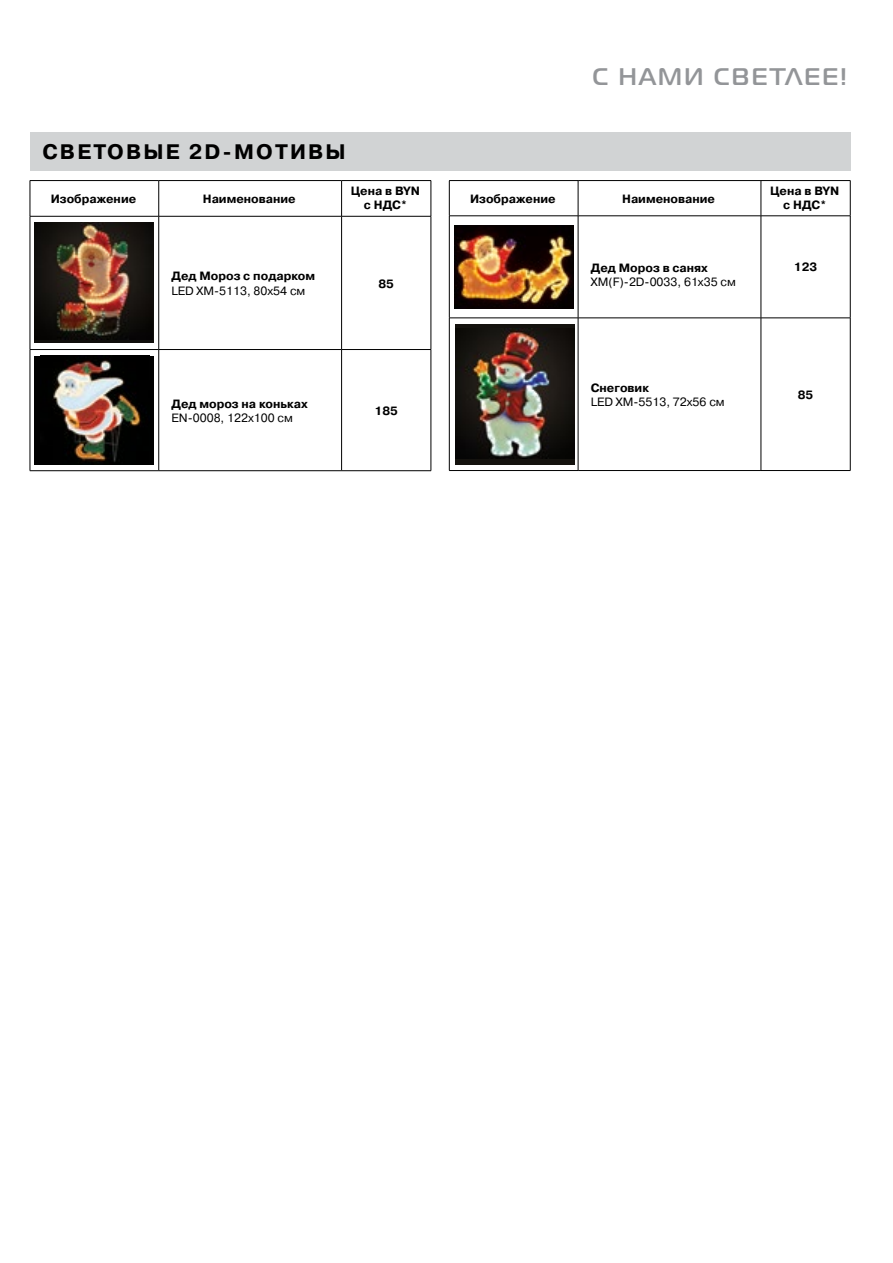
<style>
.page{position:relative;width:893px;height:1263px;background:#fff}
.page>*{position:absolute;margin:0;border:0;box-sizing:border-box;transform-origin:0 0}
.t1{font:700 24px "Magistral C";letter-spacing:.1em;color:#939598}
.t2{font:700 21px "Pragmatica C";letter-spacing:.1em;color:#000}
.t3{font:700 12px/14.4px "Pragmatica C";color:#000;text-align:center}
.t4{font:12px "Pragmatica C";color:#000}
</style>
<div class="page">
<div style="left:30px;top:132px;width:820px;height:38px;background:#d1d3d4"></div>
<hr style="left:30px;top:180px;width:129px;height:1px;background:#000">
<hr style="left:30px;top:181px;width:1px;height:35px;background:#000">
<hr style="left:159px;top:180px;width:183px;height:1px;background:#000">
<hr style="left:158px;top:181px;width:1px;height:35px;background:#000">
<hr style="left:342px;top:180px;width:89px;height:1px;background:#000">
<hr style="left:341px;top:181px;width:1px;height:35px;background:#000">
<hr style="left:431px;top:181px;width:1px;height:35px;background:#000">
<hr style="left:30px;top:216px;width:129px;height:1px;background:#000">
<hr style="left:30px;top:216px;width:1px;height:133px;background:#000">
<hr style="left:159px;top:216px;width:183px;height:1px;background:#000">
<hr style="left:158px;top:216px;width:1px;height:133px;background:#000">
<hr style="left:341px;top:216px;width:1px;height:133px;background:#000">
<hr style="left:431px;top:216px;width:1px;height:133px;background:#000">
<hr style="left:30px;top:349px;width:129px;height:1px;background:#000">
<hr style="left:30px;top:350px;width:1px;height:120px;background:#000">
<hr style="left:159px;top:349px;width:183px;height:1px;background:#000">
<hr style="left:158px;top:350px;width:1px;height:120px;background:#000">
<hr style="left:341px;top:350px;width:1px;height:120px;background:#000">
<hr style="left:431px;top:350px;width:1px;height:120px;background:#000">
<hr style="left:30px;top:470px;width:129px;height:1px;background:#000">
<hr style="left:159px;top:470px;width:183px;height:1px;background:#000">
<hr style="left:342px;top:470px;width:89px;height:1px;background:#000">
<hr style="left:342px;top:216px;width:89px;height:1px;background:#000">
<hr style="left:342px;top:349px;width:89px;height:1px;background:#000">
<div style="left:35px;top:223px;width:119px;height:120px;background:#100e0b"></div>
<img style="left:35px;top:223px;width:118px;height:116px">
<div style="left:35px;top:356px;width:119px;height:108px;background:#000"></div>
<img style="left:52px;top:360px;width:89px;height:102px">
<hr style="left:449px;top:180px;width:129px;height:1px;background:#000">
<hr style="left:449px;top:181px;width:1px;height:35px;background:#000">
<hr style="left:578px;top:180px;width:183px;height:1px;background:#000">
<hr style="left:578px;top:181px;width:1px;height:35px;background:#000">
<hr style="left:761px;top:180px;width:89px;height:1px;background:#000">
<hr style="left:761px;top:181px;width:1px;height:35px;background:#000">
<hr style="left:850px;top:181px;width:1px;height:35px;background:#000">
<hr style="left:449px;top:216px;width:129px;height:1px;background:#000">
<hr style="left:578px;top:216px;width:183px;height:1px;background:#000">
<hr style="left:449px;top:318px;width:129px;height:1px;background:#000">
<hr style="left:449px;top:318px;width:1px;height:152px;background:#000">
<hr style="left:578px;top:318px;width:183px;height:1px;background:#000">
<hr style="left:578px;top:318px;width:1px;height:152px;background:#000">
<hr style="left:761px;top:318px;width:89px;height:1px;background:#000">
<hr style="left:761px;top:318px;width:1px;height:152px;background:#000">
<hr style="left:850px;top:318px;width:1px;height:152px;background:#000">
<hr style="left:449px;top:470px;width:129px;height:1px;background:#000">
<hr style="left:578px;top:470px;width:183px;height:1px;background:#000">
<hr style="left:761px;top:470px;width:89px;height:1px;background:#000">
<hr style="left:761px;top:216px;width:89px;height:1px;background:#000">
<hr style="left:850px;top:216px;width:1px;height:102px;background:#000">
<hr style="left:449px;top:216px;width:1px;height:102px;background:#000">
<hr style="left:578px;top:216px;width:1px;height:102px;background:#000">
<hr style="left:761px;top:216px;width:1px;height:102px;background:#000">
<img style="left:454px;top:226px;width:119px;height:82px">
<div style="left:455px;top:324px;width:119px;height:140px;background:#14120e"></div>
<img style="left:455px;top:329px;width:119px;height:129px">
<h2 class="t2" style="left:43px;top:141px;width:305px">СВЕТОВЫЕ 2D-МОТИВЫ</h2>
<p class="t3" style="left:51px;top:192px;width:87px">Изображение</p>
<p class="t3" style="left:203px;top:192px;width:94px">Наименование</p>
<p class="t3" style="left:351px;top:184px;width:71px">Цена в BYN с НДС*</p>
<p class="t3" style="left:171px;top:269px;width:145px">Дед Мороз с подарком</p>
<p class="t4" style="left:171px;top:284px;width:135px">LED XM-5113, 80х54 см</p>
<p class="t3" style="left:171px;top:396px;width:138px">Дед мороз на коньках</p>
<p class="t4" style="left:171px;top:411px;width:123px">EN-0008, 122x100 см</p>
<p class="t3" style="left:378px;top:276px;width:17px">85</p>
<p class="t3" style="left:374px;top:403px;width:25px">185</p>
<h1 class="t1" style="left:592px;top:62px;width:256px">С НАМИ СВЕТЛЕЕ!</h1>
<p class="t3" style="left:470px;top:192px;width:87px">Изображение</p>
<p class="t3" style="left:622px;top:192px;width:94px">Наименование</p>
<p class="t3" style="left:770px;top:184px;width:71px">Цена в BYN с НДС*</p>
<p class="t3" style="left:591px;top:260px;width:119px">Дед Мороз в санях</p>
<p class="t4" style="left:591px;top:275px;width:146px">XM(F)-2D-0033, 61x35 см</p>
<p class="t3" style="left:591px;top:380px;width:60px">Снеговик</p>
<p class="t4" style="left:591px;top:395px;width:135px">LED XM-5513, 72х56 см</p>
<p class="t3" style="left:794px;top:260px;width:25px">123</p>
<p class="t3" style="left:798px;top:388px;width:17px">85</p>
</div>
